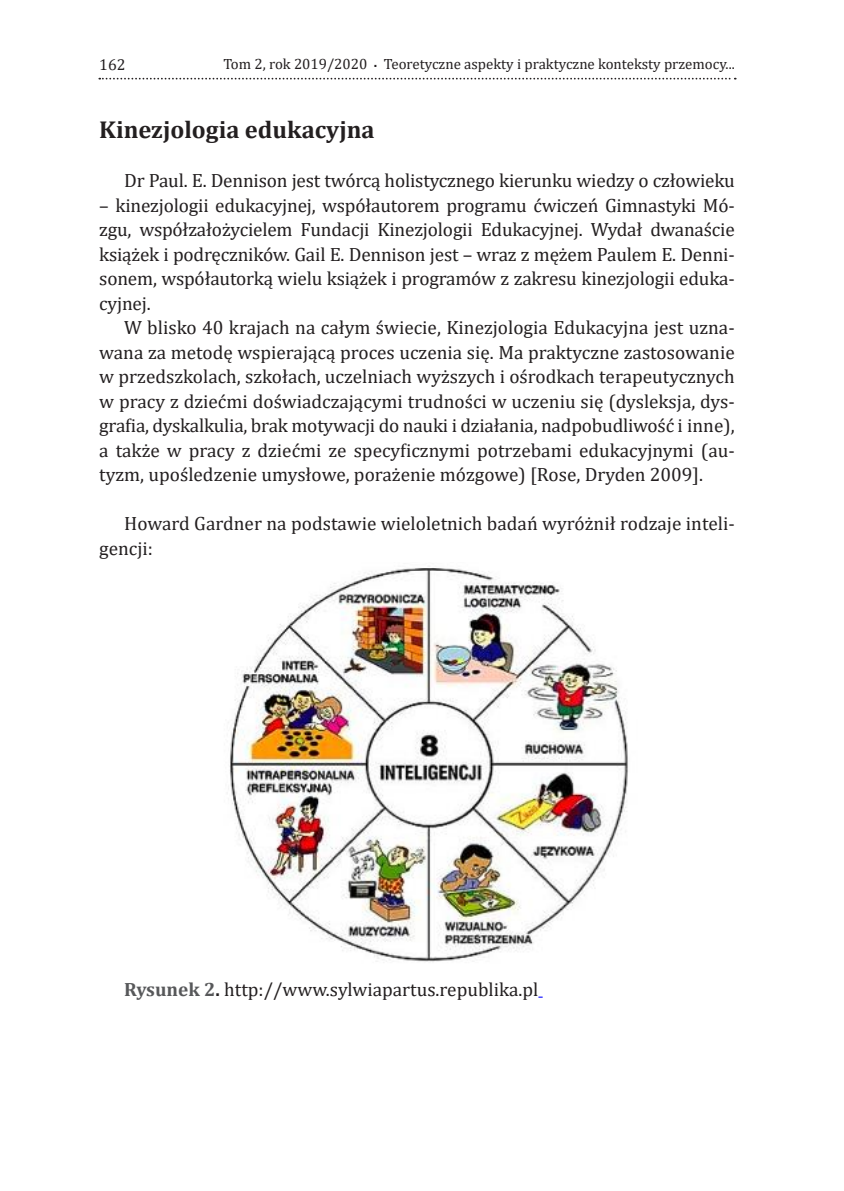
<style>
.page{position:relative;width:844px;height:1191px;background:#fff}
.page>*{position:absolute;margin:0;border:0;box-sizing:border-box;transform-origin:0 0}
.śródtytuł{font:700 24.5px "Cambria";color:#231f20}
.glowny{font:19.25px/24.5px "Cambria";letter-spacing:-.01em;color:#231f20;text-align:justify}
.t1{font:15.75px "Cambria";color:#231f20}
.t2{font:14.88px "Cambria";color:#231f20}
.s1{font-weight:700}
.s2{font-weight:700;color:#57585a}
</style>
<div class="page">
<svg style="left:99px;top:78px;width:636px;height:2px"></svg>
<img style="left:228px;top:566px;width:400px;height:396px">
<p class="t1" style="left:99px;top:55px;width:28px">162</p>
<p class="t2" style="left:223px;top:55px;width:513px">Tom 2, rok 2019/2020 <span class="s1">.</span> Teoretyczne aspekty i praktyczne konteksty przemocy...</p>
<p class="śródtytuł" style="left:99px;top:112px;width:277px">Kinezjologia edukacyjna</p>
<p class="glowny" style="left:124px;top:168px;width:612px">Dr Paul. E. Dennison jest twórcą holistycznego kierunku wiedzy o człowieku</p>
<p class="glowny" style="left:99px;top:193px;width:636px">– kinezjologii edukacyjnej, współautorem programu ćwiczeń Gimnastyki Mó&shy;zgu, współzałożycielem Fundacji Kinezjologii Edukacyjnej. Wydał dwanaście książek i podręczników. Gail E. Dennison jest – wraz z mężem Paulem E. Denni&shy;sonem, współautorką wielu książek i programów z zakresu kinezjologii eduka&shy;cyjnej.</p>
<p class="glowny" style="left:99px;top:315px;width:636px;text-indent:25px">W blisko 40 krajach na całym świecie, Kinezjologia Edukacyjna jest uzna&shy;wana za metodę wspierającą proces uczenia się. Ma praktyczne zastosowanie w przedszkolach, szkołach, uczelniach wyższych i ośrodkach terapeutycznych w pracy z dziećmi doświadczającymi trudności w uczeniu się (dysleksja, dys&shy;grafia, dyskalkulia, brak motywacji do nauki i działania, nadpobudliwość i inne), a także w pracy z dziećmi ze specyficznymi potrzebami edukacyjnymi (au&shy;tyzm, upośledzenie umysłowe, porażenie mózgowe) [Rose, Dryden 2009].</p>
<p class="glowny" style="left:99px;top:511px;width:636px;text-indent:25px">Howard Gardner na podstawie wieloletnich badań wyróżnił rodzaje inteli&shy;gencji:</p>
<p class="glowny" style="left:124px;top:977px;width:415px"><span class="s2">Rysunek 2</span><span class="s1">.</span> http://www.sylwiapartus.republika.pl</p>
</div>
